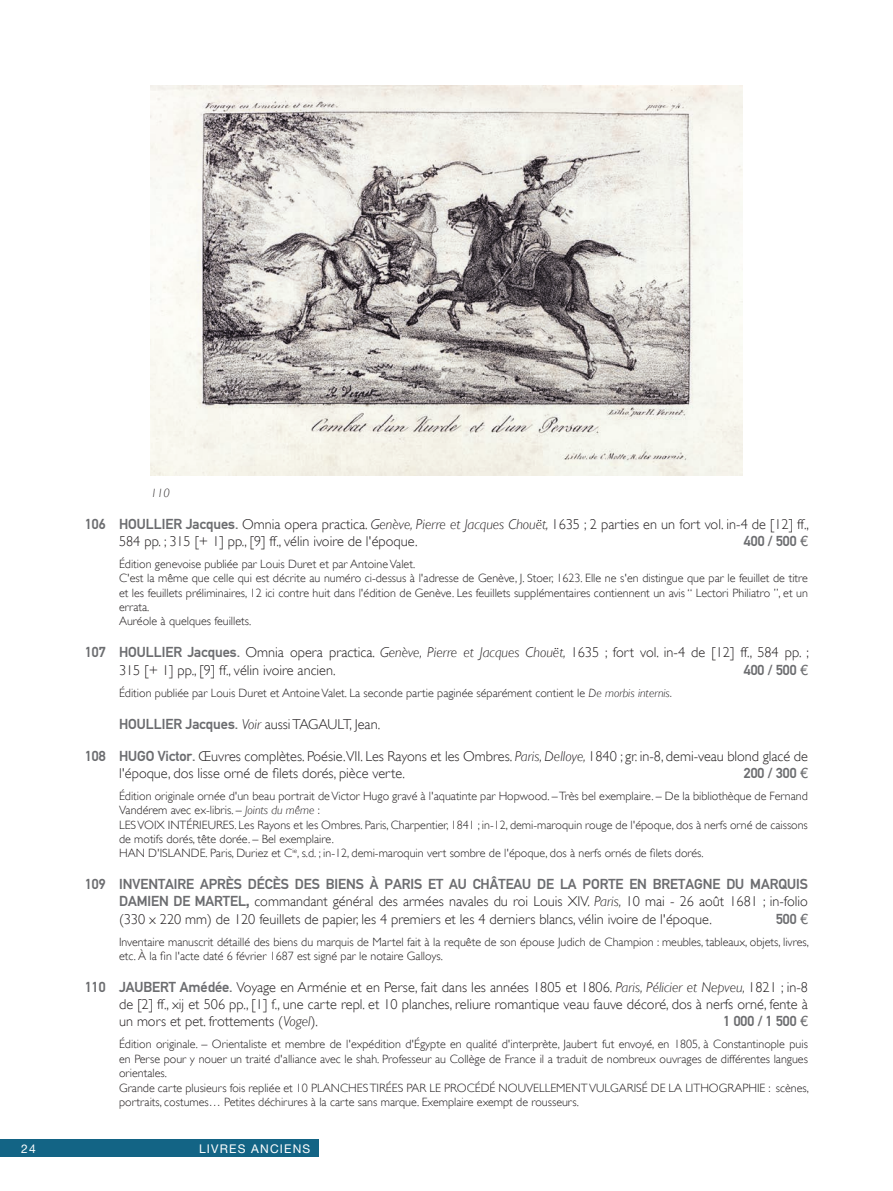
<style>
.page{position:relative;width:893px;height:1191px;background:#fff}
.page>*{position:absolute;margin:0;border:0;box-sizing:border-box;transform-origin:0 0}
.t1{font:300 14.25px/17.1px "Gill Sans";color:#231f20}
.t2{font:500 14.25px "DIN Mittelschrift V";color:#6c6d70}
.t3{font:300 12px/14.4px "Gill Sans";color:#231f20}
.t4{font:12px "Helvetica Neue";letter-spacing:.1em;color:#fff}
.t5{font:italic 300 12px "Gill Sans";color:#231f20}
.s1{font-family:"DIN Mittelschrift V";font-weight:500;color:#6c6d70}
.s2{font-style:italic}
.s3{font-family:"Helvetica Neue LT Pro";font-weight:400}
.s4{font-family:"Helvetica Neue LT Pro";font-weight:700;color:#6c6d70}
</style>
<div class="page">
<div style="left:0;top:1140px;width:319px;height:17px;background:#136485"></div>
<img style="left:151px;top:85px;width:591px;height:390px">
<p class="t5" style="left:151px;top:486px;width:20px">110</p>
<p class="t1" style="left:119px;top:515px;width:691px;text-indent:-34px"><span class="s1">106 HOULLIER Jacques.</span> Omnia opera practica. <span class="s2">Genève, Pierre et Jacques Chouët,</span> 1635 ; 2 parties en un fort vol. in-4 de [12] ff.,<br>584 pp. ; 315 [+ 1] pp., [9] ff., vélin ivoire de l'époque.</p>
<p class="t2" style="left:744px;top:532px;width:65px">400 / 500 <span class="s3">€</span></p>
<p class="t3" style="left:119px;top:556px;width:690px">Édition genevoise publiée par Louis Duret et par Antoine Valet.<br>C'est la même que celle qui est décrite au numéro ci-dessus à l'adresse de Genève, J. Stoer, 1623. Elle ne s'en distingue que par le feuillet de titre et les feuillets préliminaires, 12 ici contre huit dans l'édition de Genève. Les feuillets supplémentaires contiennent un avis “ Lectori Philiatro ”, et un errata.<br>Auréole à quelques feuillets.</p>
<p class="t1" style="left:119px;top:644px;width:691px;text-indent:-34px"><span class="s1">107 HOULLIER Jacques.</span> Omnia opera practica. <span class="s2">Genève, Pierre et Jacques Chouët,</span> 1635 ; fort vol. in-4 de [12] ff., 584 pp. ;<br>315 [+ 1] pp., [9] ff., vélin ivoire ancien.</p>
<p class="t2" style="left:744px;top:661px;width:65px">400 / 500 <span class="s3">€</span></p>
<p class="t3" style="left:119px;top:685px;width:555px">Édition publiée par Louis Duret et Antoine Valet. La seconde partie paginée séparément contient le <span class="s2">De morbis internis.</span></p>
<p class="t1" style="left:119px;top:715px;width:263px"><span class="s1">HOULLIER Jacques.</span> <span class="s2">Voir</span> aussi TAGAULT, Jean.</p>
<p class="t1" style="left:119px;top:747px;width:690px;text-indent:-34px"><span class="s1">108 HUGO Victor.</span> Œuvres complètes. Poésie.VII. Les Rayons et les Ombres. <span class="s2">Paris, Delloye,</span> 1840 ; gr. in-8, demi-veau blond glacé de l'époque, dos lisse orné de filets dorés, pièce verte.</p>
<p class="t2" style="left:744px;top:764px;width:65px">200 / 300 <span class="s3">€</span></p>
<p class="t3" style="left:119px;top:788px;width:690px">Édition originale ornée d'un beau portrait de Victor Hugo gravé à l'aquatinte par Hopwood. – Très bel exemplaire. – De la bibliothèque de Fernand Vandérem avec ex-libris. – <span class="s2">Joints du même</span> :<br>LES VOIX INTÉRIEURES. Les Rayons et les Ombres. Paris, Charpentier, 1841 ; in-12, demi-maroquin rouge de l'époque, dos à nerfs orné de caissons de motifs dorés, tête dorée. – Bel exemplaire.<br>HAN D'ISLANDE. Paris, Duriez et C<sup>ie</sup>, s.d. ; in-12, demi-maroquin vert sombre de l'époque, dos à nerfs ornés de filets dorés.</p>
<p class="t2" style="left:85px;top:876px;width:724px">109 INVENTAIRE APRÈS DÉCÈS DES BIENS À PARIS ET AU CHÂTEAU DE LA PORTE EN BRETAGNE DU MARQUIS</p>
<p class="t1" style="left:119px;top:893px;width:690px"><span class="s1">DAMIEN DE MARTEL</span><span class="s4">,</span> commandant général des armées navales du roi Louis XIV. <span class="s2">Paris,</span> 10 mai - 26 août 1681 ; in-folio (330 x 220 mm) de 120 feuillets de papier, les 4 premiers et les 4 derniers blancs, vélin ivoire de l'époque.</p>
<p class="t2" style="left:776px;top:910px;width:33px">500 <span class="s3">€</span></p>
<p class="t3" style="left:119px;top:934px;width:691px">Inventaire manuscrit détaillé des biens du marquis de Martel fait à la requête de son épouse Judich de Champion : meubles, tableaux, objets, livres, etc. À la fin l'acte daté 6 février 1687 est signé par le notaire Galloys.</p>
<p class="t1" style="left:119px;top:978px;width:690px;text-align:justify;text-indent:-34px"><span class="s1">110 JAUBERT Amédée.</span> Voyage en Arménie et en Perse, fait dans les années 1805 et 1806. <span class="s2">Paris, Pélicier et Nepveu,</span> 1821 ; in-8 de [2] ff., xij et 506 pp., [1] f., une carte repl. et 10 planches, reliure romantique veau fauve décoré, dos à nerfs orné, fente à un mors et pet. frottements (<span class="s2">Vogel</span>).</p>
<p class="t2" style="left:723px;top:1012px;width:86px">1 000 / 1 500 <span class="s3">€</span></p>
<p class="t3" style="left:119px;top:1037px;width:691px">Édition originale. – Orientaliste et membre de l'expédition d'Égypte en qualité d'interprète, Jaubert fut envoyé, en 1805, à Constantinople puis en Perse pour y nouer un traité d'alliance avec le shah. Professeur au Collège de France il a traduit de nombreux ouvrages de différentes langues orientales.<br>Grande carte plusieurs fois repliée et 10 PLANCHES TIRÉES PAR LE PROCÉDÉ NOUVELLEMENT VULGARISÉ DE LA LITHOGRAPHIE : scènes, portraits, costumes… Petites déchirures à la carte sans marque. Exemplaire exempt de rousseurs.</p>
<p class="t4" style="left:21px;top:1141px;width:16px">24</p>
<p class="t4" style="left:199px;top:1141px;width:113px">LIVRES ANCIENS</p>
</div>
